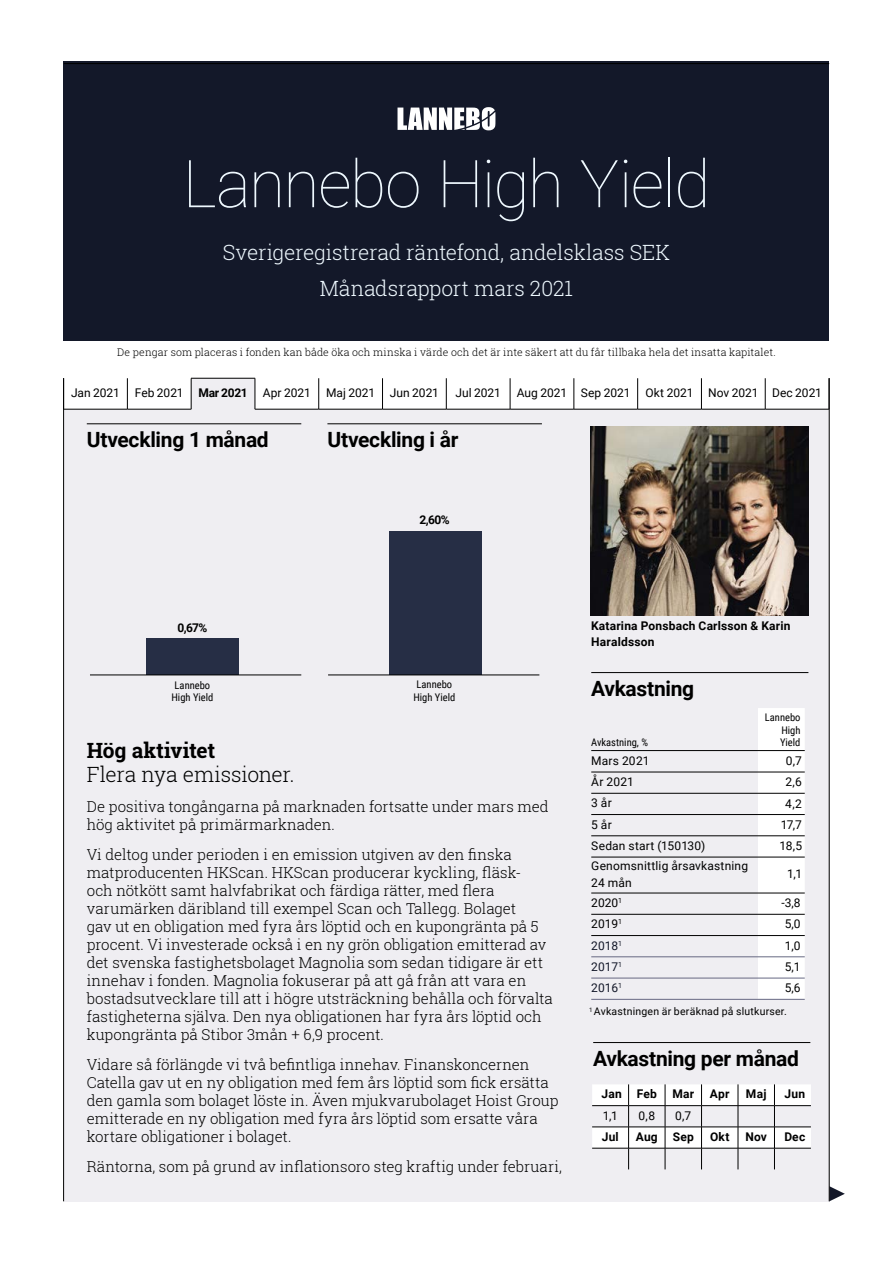
<style>
.page{position:relative;width:893px;height:1263px;background:#fff}
.page>*{position:absolute;margin:0;border:0;box-sizing:border-box;transform-origin:0 0}
.t1{font:100 66px "Roboto";letter-spacing:-.025em;color:#eef8fe}
.t2{font:300 21px/36px "Roboto Slab";letter-spacing:-.01em;color:#eef8fe;text-align:center}
.t3{font:700 21px "Roboto";letter-spacing:-.015em;color:#000}
.t4{font:300 21px "Roboto Slab";letter-spacing:-.01em;color:#000}
.t5{font:700 21px "Roboto Slab";letter-spacing:-.005em;color:#000}
.t6{font:300 15px/18px "Roboto Slab";color:#000}
.t7{font:12px/21.1px "Roboto";letter-spacing:.005em;color:#000}
.t8{font:700 12px/16.5px "Roboto";letter-spacing:.02em;color:#000}
.t9{font:12px "Roboto";color:#131829}
.t10{font:300 10.5px "Roboto Slab";letter-spacing:.015em;color:#000}
.t11{font:10.5px/12.6px "Roboto Condensed";color:#000;text-align:center}
.t12{font:10.5px "Roboto";letter-spacing:.02em;color:#000}
.s1{font-weight:700}
</style>
<div class="page">
<div style="left:64px;top:409px;width:765px;height:792px;background:#efeef2"></div>
<svg style="left:830px;top:1186px;width:15px;height:15px"></svg>
<hr style="left:63px;top:378px;width:1px;height:823px;background:#000">
<hr style="left:829px;top:378px;width:1px;height:823px;background:#000">
<div style="left:146px;top:638px;width:93px;height:37px;background:#293249"></div>
<hr style="left:87px;top:423px;width:214px;height:1px;background:#000">
<hr style="left:327px;top:423px;width:215px;height:1px;background:#000">
<img style="left:591px;top:426px;width:217px;height:189px">
<div style="left:758px;top:708px;width:47px;height:290px;background:#fff"></div>
<hr style="left:591px;top:750px;width:167px;height:1px;background:#000">
<hr style="left:758px;top:750px;width:47px;height:1px;background:#000">
<hr style="left:591px;top:772px;width:167px;height:1px;background:#000">
<hr style="left:758px;top:772px;width:47px;height:1px;background:#000">
<hr style="left:591px;top:793px;width:167px;height:1px;background:#000">
<hr style="left:758px;top:793px;width:47px;height:1px;background:#000">
<hr style="left:591px;top:814px;width:167px;height:1px;background:#000">
<hr style="left:758px;top:814px;width:47px;height:1px;background:#000">
<hr style="left:591px;top:835px;width:167px;height:1px;background:#000">
<hr style="left:758px;top:835px;width:47px;height:1px;background:#000">
<hr style="left:591px;top:857px;width:167px;height:1px;background:#000">
<hr style="left:758px;top:857px;width:47px;height:1px;background:#000">
<hr style="left:591px;top:893px;width:167px;height:1px;background:#000">
<hr style="left:758px;top:893px;width:47px;height:1px;background:#000">
<hr style="left:591px;top:914px;width:167px;height:1px;background:#000">
<hr style="left:758px;top:914px;width:47px;height:1px;background:#000">
<hr style="left:591px;top:935px;width:167px;height:1px;background:#000">
<hr style="left:758px;top:935px;width:47px;height:1px;background:#000">
<hr style="left:591px;top:956px;width:167px;height:1px;background:#676983">
<hr style="left:591px;top:978px;width:167px;height:1px;background:#676983">
<hr style="left:591px;top:999px;width:167px;height:1px;background:#676983">
<hr style="left:758px;top:956px;width:47px;height:1px;background:#676983">
<hr style="left:758px;top:978px;width:47px;height:1px;background:#676983">
<hr style="left:758px;top:999px;width:47px;height:1px;background:#676983">
<hr style="left:90px;top:675px;width:211px;height:1px;background:#000">
<hr style="left:328px;top:675px;width:211px;height:1px;background:#000">
<svg style="left:592px;top:1084px;width:219px;height:85px"></svg>
<hr style="left:593px;top:1042px;width:217px;height:1px;background:#000">
<div style="left:389px;top:531px;width:92px;height:144px;background:#293249"></div>
<hr style="left:591px;top:672px;width:217px;height:1px;background:#000">
<div style="left:191px;top:378px;width:64px;height:31px;background:#efeef2"></div>
<hr style="left:191px;top:378px;width:64px;height:1px;background:#000">
<hr style="left:63px;top:409px;width:64px;height:1px;background:#000">
<hr style="left:127px;top:409px;width:64px;height:1px;background:#000">
<hr style="left:255px;top:409px;width:64px;height:1px;background:#000">
<hr style="left:319px;top:409px;width:63px;height:1px;background:#000">
<hr style="left:382px;top:409px;width:64px;height:1px;background:#000">
<hr style="left:446px;top:409px;width:64px;height:1px;background:#000">
<hr style="left:510px;top:409px;width:64px;height:1px;background:#000">
<hr style="left:574px;top:409px;width:64px;height:1px;background:#000">
<hr style="left:638px;top:409px;width:63px;height:1px;background:#000">
<hr style="left:701px;top:409px;width:64px;height:1px;background:#000">
<hr style="left:765px;top:409px;width:64px;height:1px;background:#000">
<hr style="left:127px;top:378px;width:1px;height:31px;background:#000">
<hr style="left:191px;top:378px;width:1px;height:31px;background:#000">
<hr style="left:255px;top:378px;width:1px;height:31px;background:#000">
<hr style="left:318px;top:378px;width:1px;height:31px;background:#000">
<hr style="left:382px;top:378px;width:1px;height:31px;background:#000">
<hr style="left:446px;top:378px;width:1px;height:31px;background:#000">
<hr style="left:510px;top:378px;width:1px;height:31px;background:#000">
<hr style="left:574px;top:378px;width:1px;height:31px;background:#000">
<hr style="left:637px;top:378px;width:1px;height:31px;background:#000">
<hr style="left:701px;top:378px;width:1px;height:31px;background:#000">
<hr style="left:765px;top:378px;width:1px;height:31px;background:#000">
<div style="left:64px;top:61px;width:765px;height:279px;background:#131829"></div>
<hr style="left:64px;top:63px;width:765px;height:1px;background:#000">
<svg style="left:397px;top:107px;width:98px;height:23px"></svg>
<h1 class="t1" style="left:183px;top:137px;width:529px">Lannebo High Yield</h1>
<h2 class="t2" style="left:223px;top:234px;width:449px">Sverigeregistrerad räntefond, andelsklass SEK<br>Månadsrapport mars 2021</h2>
<p class="t10" style="left:117px;top:345px;width:660px">De pengar som placeras i fonden kan både öka och minska i värde och det är inte säkert att du får tillbaka hela det insatta kapitalet.</p>
<p class="t7" style="left:71px;top:382px;width:178px">Jan 2021 Feb 2021 <span class="s1">Mar 2021</span></p>
<p class="t7" style="left:263px;top:382px;width:49px">Apr 2021</p>
<p class="t7" style="left:326px;top:382px;width:114px">Maj 2021 Jun 2021</p>
<p class="t7" style="left:456px;top:382px;width:47px">Jul 2021</p>
<p class="t7" style="left:517px;top:382px;width:115px">Aug 2021 Sep 2021</p>
<p class="t7" style="left:646px;top:382px;width:178px">Okt 2021 Nov 2021 Dec 2021</p>
<h2 class="t3" style="left:87px;top:425px;width:183px">Utveckling 1 månad</h2>
<h2 class="t3" style="left:327px;top:425px;width:133px">Utveckling i år</h2>
<p class="t8" style="left:420px;top:511px;width:32px">2,60%</p>
<p class="t8" style="left:177px;top:619px;width:31px">0,67%</p>
<p class="t8" style="left:591px;top:617px;width:201px">Katarina Ponsbach Carlsson &amp; Karin<br>Haraldsson</p>
<p class="t11" style="left:171px;top:678px;width:43px">Lannebo<br>High Yield</p>
<p class="t11" style="left:413px;top:678px;width:43px">Lannebo<br>High Yield</p>
<h2 class="t3" style="left:591px;top:674px;width:104px">Avkastning</h2>
<h2 class="t5" style="left:87px;top:736px;width:130px">Hög aktivitet</h2>
<h2 class="t4" style="left:87px;top:760px;width:209px">Flera nya emissioner.</h2>
<p class="t6" style="left:87px;top:797px;width:463px">De positiva tongångarna på marknaden fortsatte under mars med hög aktivitet på primärmarknaden.</p>
<p class="t6" style="left:87px;top:845px;width:467px">Vi deltog under perioden i en emission utgiven av den finska matproducenten HKScan. HKScan producerar kyckling, fläsk-<br>och nötkött samt halvfabrikat och färdiga rätter, med flera varumärken däribland till exempel Scan och Tallegg. Bolaget<br>gav ut en obligation med fyra års löptid och en kupongränta på 5 procent. Vi investerade också i en ny grön obligation emitterad av det svenska fastighetsbolaget Magnolia som sedan tidigare är ett innehav i fonden. Magnolia fokuserar på att gå från att vara en bostadsutvecklare till att i högre utsträckning behålla och förvalta fastigheterna själva. Den nya obligationen har fyra års löptid och kupongränta på Stibor 3mån + 6,9 procent.</p>
<p class="t6" style="left:87px;top:1055px;width:473px">Vidare så förlängde vi två befintliga innehav. Finanskoncernen Catella gav ut en ny obligation med fem års löptid som fick ersätta den gamla som bolaget löste in. Även mjukvarubolaget Hoist Group emitterade en ny obligation med fyra års löptid som ersatte våra kortare obligationer i bolaget.</p>
<p class="t6" style="left:87px;top:1157px;width:477px">Räntorna, som på grund av inflationsoro steg kraftig under februari,</p>
<p class="t11" style="left:591px;top:736px;width:58px">Avkastning, %</p>
<p class="t7" style="left:591px;top:749px;width:158px">Mars 2021<br>År 2021<br>3 år<br>5 år<br>Sedan start (150130)<br>Genomsnittlig årsavkastning</p>
<p class="t7" style="left:591px;top:872px;width:42px;line-height:20.4px">24 mån<br>2020<sup>1</sup></p>
<p class="t11" style="left:780px;top:711px;width:22px;text-align:justify;text-indent:-15px">Lannebo High Yield</p>
<p class="t7" style="left:779px;top:750px;width:24px;text-align:center">0,7<br>2,6<br>4,2<br>17,7<br>18,5</p>
<p class="t7" style="left:787px;top:863px;width:16px">1,1</p>
<p class="t7" style="left:781px;top:892px;width:21px">-3,8</p>
<p class="t7" style="left:591px;top:913px;width:32px">2019<sup>1</sup></p>
<p class="t7" style="left:785px;top:913px;width:17px">5,0</p>
<p class="t9" style="left:591px;top:937px;width:32px">2018<sup>1</sup></p>
<p class="t7" style="left:785px;top:934px;width:17px">1,0</p>
<p class="t9" style="left:591px;top:958px;width:32px">2017<sup>1</sup></p>
<p class="t7" style="left:785px;top:955px;width:17px">5,1</p>
<p class="t9" style="left:591px;top:979px;width:32px">2016<sup>1</sup></p>
<p class="t7" style="left:785px;top:977px;width:17px">5,6</p>
<p class="t12" style="left:589px;top:1004px;width:199px"><sup>1</sup> Avkastningen är beräknad på slutkurser.</p>
<h2 class="t3" style="left:593px;top:1043px;width:207px">Avkastning per månad</h2>
<p class="t8" style="left:602px;top:1085px;width:57px">Jan Feb</p>
<p class="t8" style="left:672px;top:1085px;width:23px">Mar</p>
<p class="t8" style="left:710px;top:1085px;width:21px">Apr</p>
<p class="t8" style="left:746px;top:1085px;width:22px">Maj</p>
<p class="t8" style="left:784px;top:1085px;width:22px">Jun</p>
<p class="t7" style="left:603px;top:1104px;width:16px">1,1</p>
<p class="t7" style="left:639px;top:1104px;width:18px">0,8</p>
<p class="t7" style="left:675px;top:1104px;width:18px">0,7</p>
<p class="t8" style="left:602px;top:1128px;width:19px">Jul</p>
<p class="t8" style="left:636px;top:1128px;width:59px">Aug Sep</p>
<p class="t8" style="left:710px;top:1128px;width:21px">Okt</p>
<p class="t8" style="left:745px;top:1128px;width:23px">Nov</p>
<p class="t8" style="left:784px;top:1128px;width:22px">Dec</p>
</div>
